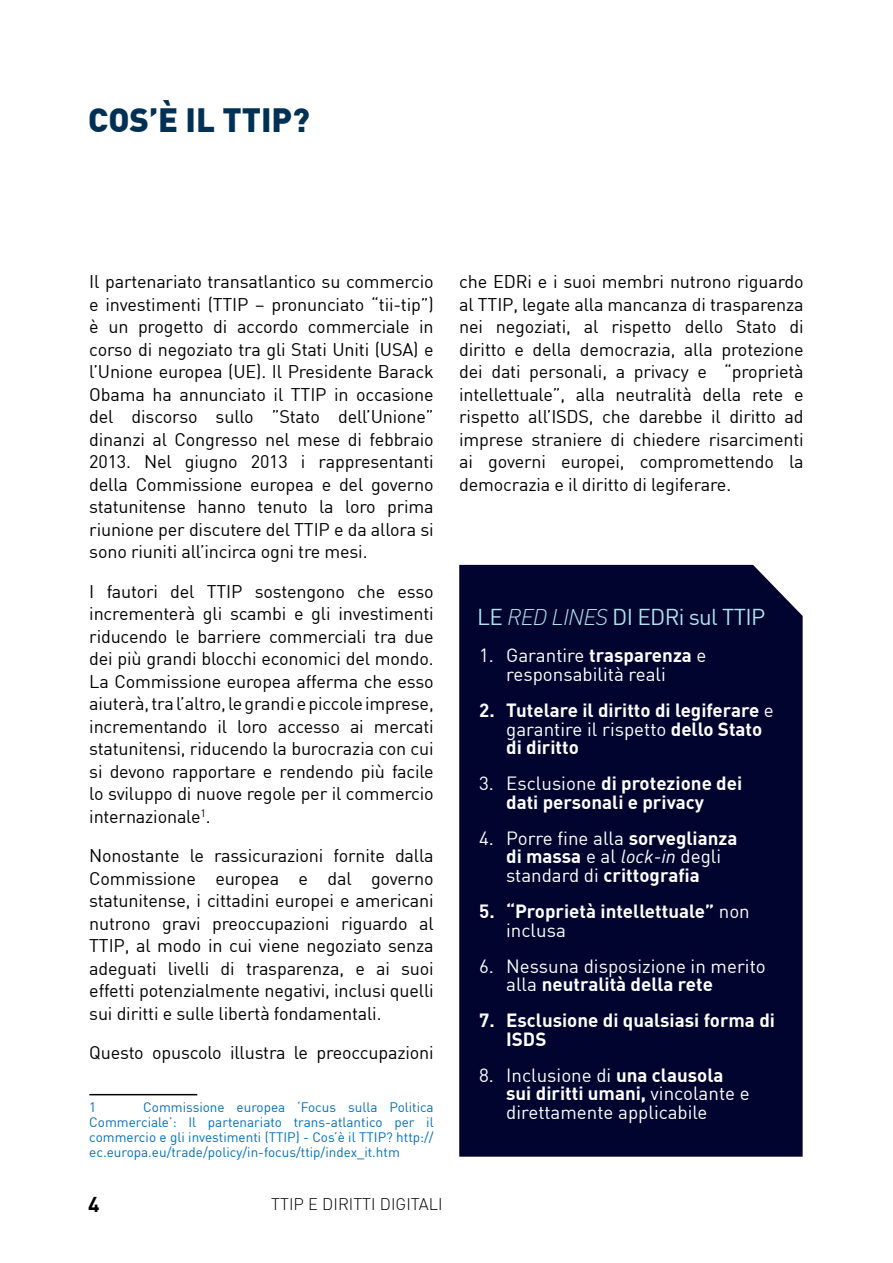
<style>
.page{position:relative;width:893px;height:1263px;background:#fff}
.page>*{position:absolute;margin:0;border:0;box-sizing:border-box;transform-origin:0 0}
.t1{font:900 33px "DIN";color:#003155}
.t2{font:22.5px "DIN";letter-spacing:-.03em;color:#b0e1ee}
.t3{font:700 21px "DIN";color:#000}
.t4{font:18.75px/18.8px "DIN";color:#fff}
.t5{font:700 18.75px/18.8px "DIN";color:#fff}
.t6{font:18px/22.5px "DIN";letter-spacing:-.01em;color:#000;text-align:justify}
.t7{font:300 16.5px "DIN";color:#000}
.t8{font:13.5px/15px "DIN";color:#006fba;text-align:justify}
.s1{font-weight:300;font-style:italic}
.s2{font-weight:700}
.s3{font-weight:400}
.s4{font-style:italic}
</style>
<div class="page">
<div style="left:459px;top:565px;width:344px;height:592px;background:#00042e"></div>
<hr style="left:89px;top:1094px;width:108px;height:1px;background:#000">
<h1 class="t1" style="left:88px;top:98px;width:223px">COS’È IL TTIP?</h1>
<p class="t6" style="left:89px;top:270px;width:346px">Il partenariato transatlantico su commercio e investimenti (TTIP – pronunciato “tii-tip”) è un progetto di accordo commerciale in corso di negoziato tra gli Stati Uniti (USA) e l’Unione europea (UE). Il Presidente Barack Obama ha annunciato il TTIP in occasione del discorso sullo ”Stato dell’Unione” dinanzi al Congresso nel mese di febbraio 2013. Nel giugno 2013 i rappresentanti della Commissione europea e del governo statunitense hanno tenuto la loro prima riunione per discutere del TTIP e da allora si sono riuniti all’incirca ogni tre mesi.</p>
<p class="t6" style="left:89px;top:580px;width:346px">I fautori del TTIP sostengono che esso incrementerà gli scambi e gli investimenti riducendo le barriere commerciali tra due dei più grandi blocchi economici del mondo.<br>La Commissione europea afferma che esso aiuterà, tra l’altro, le grandi e piccole imprese, incrementando il loro accesso ai mercati statunitensi, riducendo la burocrazia con cui si devono rapportare e rendendo più facile lo sviluppo di nuove regole per il commercio internazionale<sup>1</sup>.</p>
<p class="t6" style="left:89px;top:844px;width:346px">Nonostante le rassicurazioni fornite dalla Commissione europea e dal governo statunitense, i cittadini europei e americani nutrono gravi preoccupazioni riguardo al TTIP, al modo in cui viene negoziato senza adeguati livelli di trasparenza, e ai suoi effetti potenzialmente negativi, inclusi quelli sui diritti e sulle libertà fondamentali.</p>
<p class="t6" style="left:89px;top:1041px;width:346px">Questo opuscolo illustra le preoccupazioni</p>
<p class="t8" style="left:89px;top:1099px;width:9px">1</p>
<p class="t8" style="left:89px;top:1099px;width:346px;text-indent:54px">Commissione europea ‘Focus sulla Politica Commerciale’: Il partenariato trans-atlantico per il commercio e gli investimenti (TTIP) - Cos’è il TTIP? http:// ec.europa.eu/trade/policy/in-focus/ttip/index_it.htm</p>
<p class="t3" style="left:88px;top:1190px;width:13px">4</p>
<p class="t7" style="left:271px;top:1194px;width:173px">TTIP E DIRITTI DIGITALI</p>
<p class="t6" style="left:459px;top:270px;width:346px">che EDRi e i suoi membri nutrono riguardo al TTIP, legate alla mancanza di trasparenza nei negoziati, al rispetto dello Stato di diritto e della democrazia, alla protezione dei dati personali, a privacy e “proprietà intellettuale”, alla neutralità della rete e rispetto all’ISDS, che darebbe il diritto ad imprese straniere di chiedere risarcimenti ai governi europei, compromettendo la democrazia e il diritto di legiferare.</p>
<p class="t2" style="left:477px;top:603px;width:289px">LE <span class="s1">RED LINES</span> DI EDRi sul TTIP</p>
<p class="t4" style="left:506px;top:646px;width:202px;text-indent:-27px">1. Garantire <span class="s2">trasparenza</span> e responsabilità reali</p>
<p class="t5" style="left:506px;top:700px;width:269px;text-indent:-27px">2. Tutelare il diritto di legiferare <span class="s3">e garantire il rispetto</span> dello Stato di diritto</p>
<p class="t5" style="left:479px;top:773px;width:265px;text-align:center"><span class="s3">3. Esclusione</span> di protezione dei dati personali e privacy</p>
<p class="t4" style="left:479px;top:828px;width:260px;text-align:center">4. Porre fine alla <span class="s2">sorveglianza di massa</span> e al <span class="s4">lock-in</span> degli standard di <span class="s2">crittografia</span></p>
<p class="t5" style="left:506px;top:901px;width:245px;text-indent:-27px">5. “Proprietà intellettuale” <span class="s3">non inclusa</span></p>
<p class="t4" style="left:506px;top:956px;width:261px;text-indent:-27px">6. Nessuna disposizione in merito alla <span class="s2">neutralità della rete</span></p>
<p class="t5" style="left:506px;top:1010px;width:270px;text-indent:-27px">7. Esclusione di qualsiasi forma di<br>ISDS</p>
<p class="t4" style="left:506px;top:1065px;width:245px;text-indent:-27px">8. Inclusione di <span class="s2">una clausola sui diritti umani,</span> vincolante e direttamente applicabile</p>
</div>
